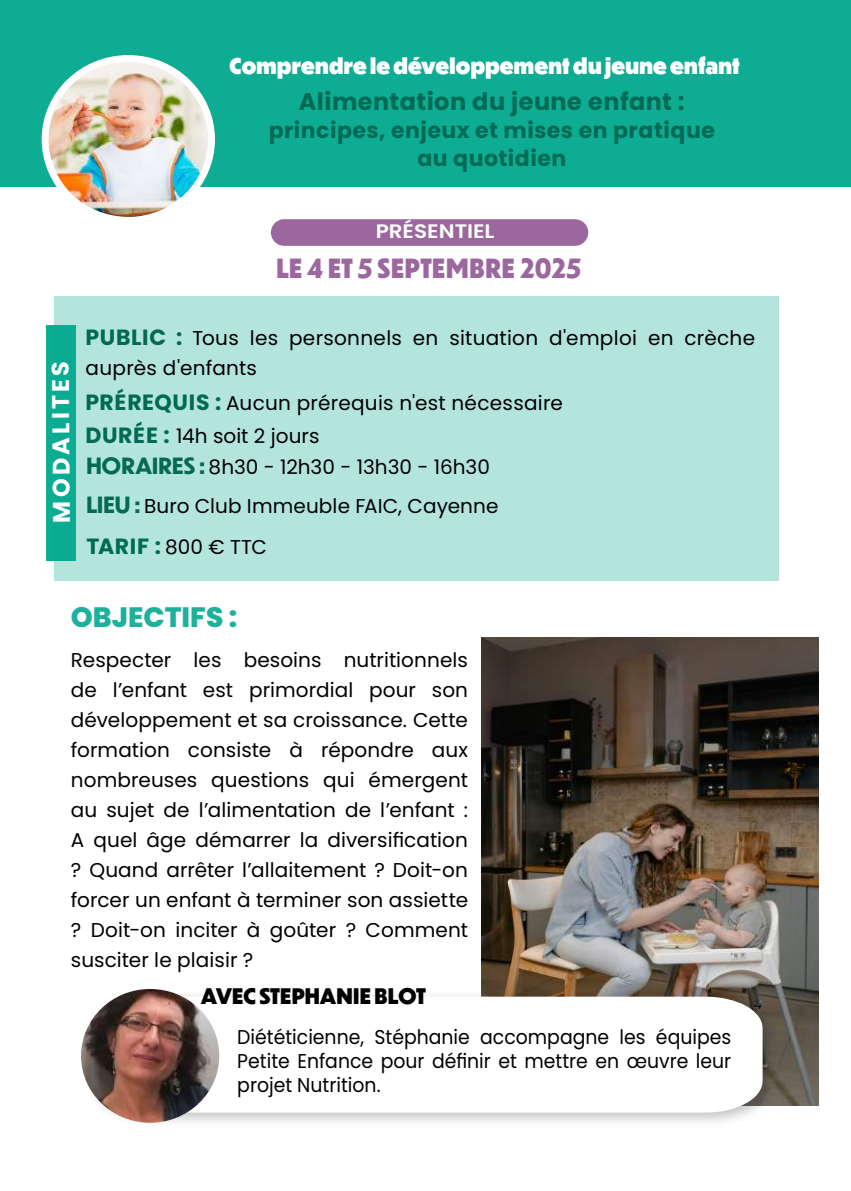
<style>
.page{position:relative;width:851px;height:1191px;background:#fff}
.page>*{position:absolute;margin:0;border:0;box-sizing:border-box;transform-origin:0 0}
.t1{font:800 28px "Poppins";color:#1cb19b}
.t2{font:800 26px "Dunbar Tall";letter-spacing:.015em;color:#9b679e;scale:.91 1}
.t3{font:700 24px "Poppins";letter-spacing:.02em;color:#006a54}
.t4{font:700 24px "Poppins";color:#fff}
.t5{font:700 22px/28px "Poppins";letter-spacing:.02em;color:#006a54;text-align:center}
.t6{font:900 21.4px "Dunbar Tall";letter-spacing:.015em;color:#fff;scale:.93 1}
.t7{font:800 21px "Dunbar Tall";color:#000}
.t8{font:20px/30px "Poppins";letter-spacing:.005em;color:#000}
.t9{font:20px/24px "Poppins";letter-spacing:.005em;color:#000;text-align:justify;scale:.94 1}
.t10{font:20px/38.4px "Poppins";letter-spacing:.005em;color:#010202}
.t11{font:600 19.6px "Poppins";color:#fff;scale:1.11 1}
.s1{font-weight:700;font-size:22px;color:#006a54}
.s2{font-family:"Dunbar Tall";font-weight:700;font-size:22px;color:#046a55}
.s3{color:#000}
</style>
<div class="page">
<div style="left:0;top:0;width:850px;height:186px;background:#0dac93"></div>
<div style="left:54px;top:296px;width:724px;height:284px;background:#b0e4dc"></div>
<div style="left:46px;top:326px;width:30px;height:235px;background:#09ab92"></div>
<img style="left:482px;top:638px;width:336px;height:468px">
<img style="left:45px;top:59px;width:166px;height:157px">
<div style="left:42px;top:55px;width:173px;height:169px;border:7px solid #fff;border-radius:50%"></div>
<div style="left:85px;top:989px;width:692px;height:139px;background:#000;opacity:.24"></div>
<svg style="left:219px;top:996px;width:543px;height:116px"></svg>
<img style="left:81px;top:989px;width:138px;height:133px">
<div style="left:271px;top:219px;width:317px;height:27px;background:#9b679e;border-radius:13px"></div>
<p class="t6" style="left:229px;top:50px;width:550px">Comprendre le développement du jeune enfant</p>
<p class="t3" style="left:299px;top:87px;width:387px">Alimentation du jeune enfant :</p>
<p class="t5" style="left:269px;top:116px;width:447px">principes, enjeux et mises en pratique au quotidien</p>
<p class="t11" style="left:375px;top:220px;width:109px">PRÉSENTIEL</p>
<h2 class="t2" style="left:276px;top:249px;width:336px">LE 4 ET 5 SEPTEMBRE 2025</h2>
<p class="t4" style="left:47px;top:523px;width:164px;rotate:-90deg">MODALITES</p>
<p class="t8" style="left:86px;top:323px;width:671px"><span class="s1">PUBLIC :</span> Tous les personnels en situation d'emploi en crèche auprès d'enfants</p>
<p class="t8" style="left:85px;top:388px;width:479px"><span class="s1">PRÉREQUIS :</span> Aucun prérequis n'est nécessaire</p>
<p class="t8" style="left:85px;top:421px;width:236px"><span class="s1">DURÉE :</span> 14h soit 2 jours</p>
<p class="t10" style="left:86px;top:448px;width:413px"><span class="s2">HORAIRES :</span> <span class="s3">8h30 - 12h30 - 13h30 - 16h30<br></span><span class="s2">LIEU :</span> Buro Club Immeuble FAIC, Cayenne</p>
<p class="t8" style="left:86px;top:532px;width:182px"><span class="s1">TARIF :</span> 800 € TTC</p>
<h1 class="t1" style="left:71px;top:601px;width:168px">OBJECTIFS :</h1>
<p class="t8" style="left:71px;top:645px;width:398px;text-align:justify">Respecter les besoins nutritionnels de l’enfant est primordial pour son développement et sa croissance. Cette formation consiste à répondre aux nombreuses questions qui émergent au sujet de l’alimentation de l’enfant :<br>A quel âge démarrer la diversification ? Quand arrêter l’allaitement ? Doit-on forcer un enfant à terminer son assiette ? Doit-on inciter à goûter ? Comment susciter le plaisir ?</p>
<p class="t7" style="left:201px;top:980px;width:227px">AVEC STEPHANIE BLOT</p>
<p class="t9" style="left:237px;top:1024px;width:527px">Diététicienne, Stéphanie accompagne les équipes Petite Enfance pour définir et mettre en œuvre leur projet Nutrition.</p>
</div>
